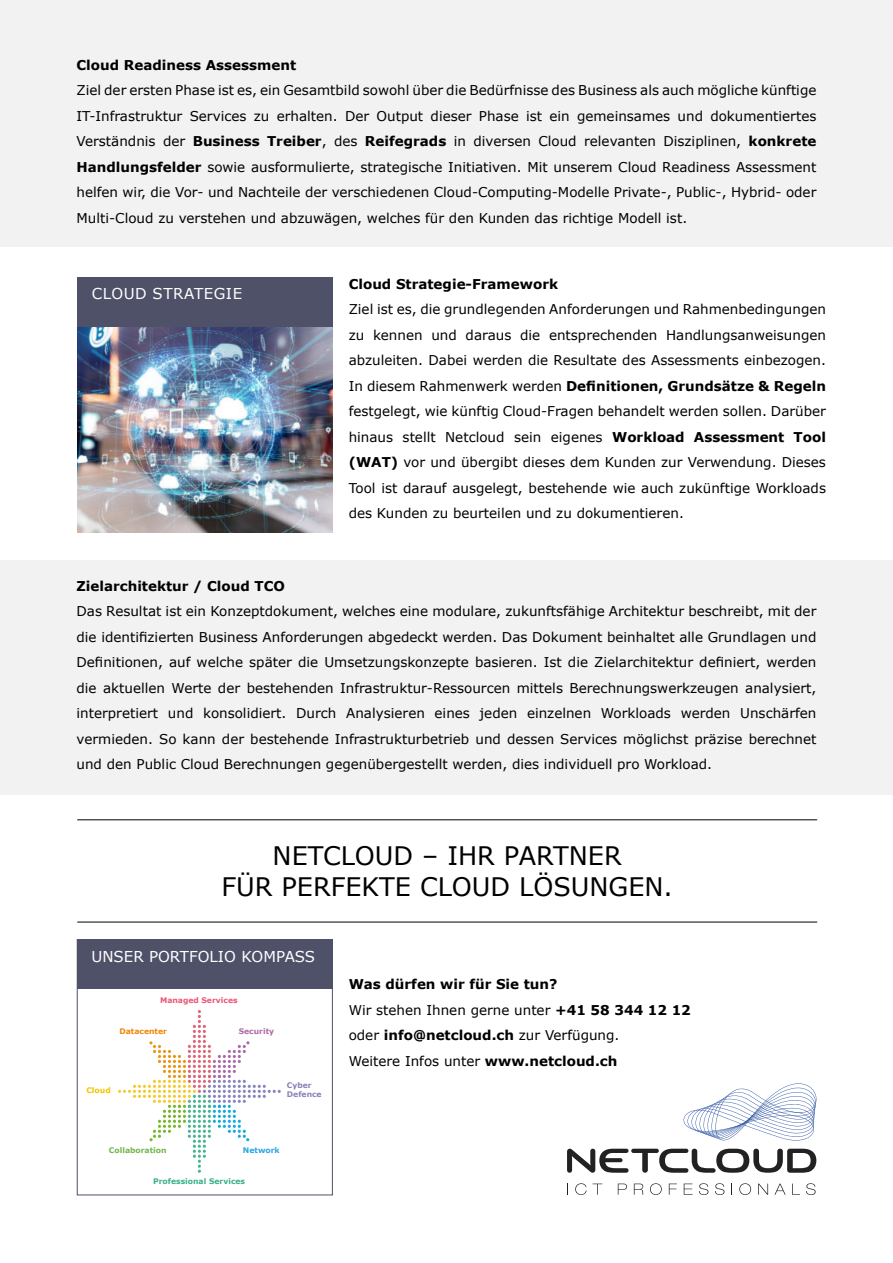
<style>
.page{position:relative;width:893px;height:1263px;background:#fff}
.page>*{position:absolute;margin:0;border:0;box-sizing:border-box;transform-origin:0 0}
.t1{font:25.5px/31.5px "Verdana";color:#000;text-align:center}
.t2{font:15px "Verdana";color:#fff}
.t3{font:15px "Verdana";letter-spacing:.035em;color:#fff}
.t4{font:13.5px/25.5px "Verdana";color:#000;text-align:justify}
.t5{font:700 13.5px/25.5px "Verdana";color:#000}
.t6{font:700 7.65px "Verdana";color:#38b188}
.t7{font:700 7.65px "Verdana";color:#eb5777}
.t8{font:700 7.65px "Verdana";color:#71b84e}
.t9{font:700 7.65px/9px "Verdana";color:#8883bc}
.t10{font:700 7.65px "Verdana";color:#ee8708}
.t11{font:700 7.65px "Verdana";color:#ae6aa8}
.t12{font:700 7.65px "Verdana";color:#2aa7df}
.t13{font:700 7.65px "Verdana";color:#f3c500}
.s1{font-weight:700}
.s2{font-weight:400}
</style>
<div class="page">
<img style="left:78px;top:306px;width:255px;height:226px">
<div style="left:0;top:560px;width:893px;height:234px;background:#f2f2f2"></div>
<div style="left:0;top:0;width:893px;height:247px;background:#f2f2f2"></div>
<svg style="left:118px;top:1010px;width:163px;height:163px"></svg>
<div style="left:77px;top:277px;width:255px;height:50px;background:#4f5169"></div>
<div style="left:77px;top:940px;width:255px;height:49px;background:#4f5169"></div>
<div style="left:77px;top:940px;width:256px;height:255px;border:1px solid #4f5169"></div>
<hr style="left:77px;top:922px;width:740px;height:1px;background:#000">
<hr style="left:77px;top:819px;width:740px;height:1px;background:#000">
<svg style="left:567px;top:1183px;width:1px;height:12px"></svg>
<svg style="left:575px;top:1183px;width:12px;height:12px"></svg>
<svg style="left:593px;top:1183px;width:9px;height:12px"></svg>
<svg style="left:618px;top:1183px;width:9px;height:12px"></svg>
<svg style="left:634px;top:1183px;width:9px;height:12px"></svg>
<svg style="left:650px;top:1183px;width:12px;height:12px"></svg>
<svg style="left:669px;top:1183px;width:8px;height:12px"></svg>
<svg style="left:684px;top:1183px;width:9px;height:12px"></svg>
<svg style="left:699px;top:1183px;width:9px;height:12px"></svg>
<svg style="left:715px;top:1183px;width:9px;height:12px"></svg>
<svg style="left:731px;top:1183px;width:1px;height:12px"></svg>
<svg style="left:739px;top:1183px;width:12px;height:12px"></svg>
<svg style="left:758px;top:1183px;width:10px;height:12px"></svg>
<svg style="left:774px;top:1183px;width:11px;height:12px"></svg>
<svg style="left:792px;top:1183px;width:8px;height:12px"></svg>
<svg style="left:806px;top:1183px;width:10px;height:12px"></svg>
<svg style="left:567px;top:1149px;width:249px;height:24px"></svg>
<svg style="left:683px;top:1083px;width:134px;height:57px"></svg>
<p class="t5" style="left:77px;top:52px;width:221px">Cloud Readiness Assessment</p>
<p class="t4" style="left:77px;top:78px;width:741px">Ziel der ersten Phase ist es, ein Gesamtbild sowohl über die Bedürfnisse des Business als auch mögliche künftige IT-Infrastruktur Services zu erhalten. Der Output dieser Phase ist ein gemeinsames und dokumentiertes Verständnis der <span class="s1">Business Treiber</span>, des <span class="s1">Reifegrads</span> in diversen Cloud relevanten Disziplinen, <span class="s1">konkrete Handlungsfelder</span> sowie ausformulierte, strategische Initiativen. Mit unserem Cloud Readiness Assessment helfen wir, die Vor- und Nachteile der verschiedenen Cloud-Computing-Modelle Private-, Public-, Hybrid- oder Multi-Cloud zu verstehen und abzuwägen, welches für den Kunden das richtige Modell ist.</p>
<p class="t3" style="left:92px;top:283px;width:152px">CLOUD STRATEGIE</p>
<p class="t5" style="left:349px;top:271px;width:211px">Cloud Strategie-Framework</p>
<p class="t4" style="left:349px;top:297px;width:479px">Ziel ist es, die grundlegenden Anforderungen und Rahmenbedingungen zu kennen und daraus die entsprechenden Handlungsanweisungen abzuleiten. Dabei werden die Resultate des Assessments einbezogen.<br>In diesem Rahmenwerk werden <span class="s1">Definitionen, Grundsätze &amp; Regeln </span>festgelegt, wie künftig Cloud-Fragen behandelt werden sollen. Darüber hinaus stellt Netcloud sein eigenes <span class="s1">Workload Assessment Tool (WAT)</span> vor und übergibt dieses dem Kunden zur Verwendung. Dieses Tool ist darauf ausgelegt, bestehende wie auch zukünftige Workloads des Kunden zu beurteilen und zu dokumentieren.</p>
<p class="t5" style="left:77px;top:573px;width:210px">Zielarchitektur / Cloud TCO</p>
<p class="t4" style="left:77px;top:598px;width:741px">Das Resultat ist ein Konzeptdokument, welches eine modulare, zukunftsfähige Architektur beschreibt, mit der die identifizierten Business Anforderungen abgedeckt werden. Das Dokument beinhaltet alle Grundlagen und Definitionen, auf welche später die Umsetzungskonzepte basieren. Ist die Zielarchitektur definiert, werden die aktuellen Werte der bestehenden Infrastruktur-Ressourcen mittels Berechnungswerkzeugen analysiert, interpretiert und konsolidiert. Durch Analysieren eines jeden einzelnen Workloads werden Unschärfen vermieden. So kann der bestehende Infrastrukturbetrieb und dessen Services möglichst präzise berechnet und den Public Cloud Berechnungen gegenübergestellt werden, dies individuell pro Workload.</p>
<h1 class="t1" style="left:222px;top:840px;width:453px">NETCLOUD – IHR PARTNER<br>FÜR PERFEKTE CLOUD LÖSUNGEN.</h1>
<p class="t2" style="left:91px;top:946px;width:225px">UNSER PORTFOLIO KOMPASS</p>
<p class="t7" style="left:160px;top:995px;width:79px">Managed Services</p>
<p class="t10" style="left:119px;top:1025px;width:49px">Datacenter</p>
<p class="t13" style="left:86px;top:1084px;width:26px">Cloud</p>
<p class="t11" style="left:239px;top:1026px;width:37px">Security</p>
<p class="t9" style="left:287px;top:1081px;width:36px">Cyber<br>Defence</p>
<p class="t8" style="left:109px;top:1145px;width:59px">Collaboration</p>
<p class="t12" style="left:243px;top:1145px;width:38px">Network</p>
<p class="t6" style="left:153px;top:1176px;width:93px">Professional Services</p>
<p class="t5" style="left:349px;top:971px;width:344px">Was dürfen wir für Sie tun?<br><span class="s2">Wir stehen Ihnen gerne unter</span> +41 58 344 12 12 <span class="s2">oder</span> info@netcloud.ch <span class="s2">zur Verfügung.<br>Weitere Infos unter</span> www.netcloud.ch</p>
</div>
